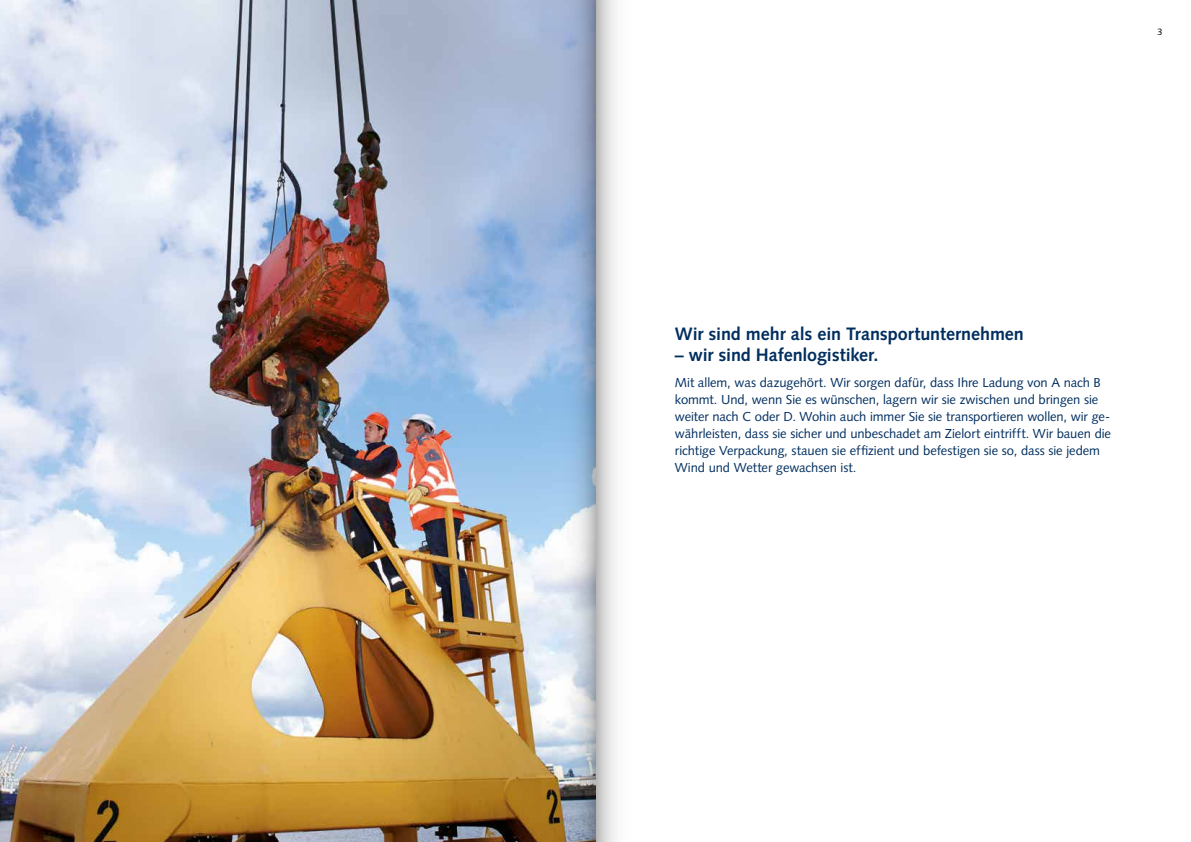
<style>
.page{position:relative;width:1191px;height:842px;background:#fff}
.page>*{position:absolute;margin:0;border:0;box-sizing:border-box;transform-origin:0 0}
.t1{font:700 18px "Syntax LT Std";letter-spacing:-.005em;color:#002e5f}
.t2{font:13px/17px "Syntax LT Std";letter-spacing:-.005em;color:#002e5f}
.t3{font:9.2px "Syntax LT Std";color:#000}
</style>
<div class="page">
<img style="left:0;top:0;width:553px;height:842px">
<svg style="left:553px;top:0;width:63px;height:842px;background:#b7c3d3"></svg>
<p class="t3" style="left:1157px;top:27px;width:7px">3</p>
<h1 class="t1" style="left:675px;top:323px;width:350px">Wir sind mehr als ein Transportunternehmen</h1>
<h1 class="t1" style="left:675px;top:345px;width:205px">– wir sind Hafenlogistiker.</h1>
<p class="t2" style="left:675px;top:374px;width:438px">Mit allem, was dazugehört. Wir sorgen dafür, dass Ihre Ladung von A nach B kommt. Und, wenn Sie es wünschen, lagern wir sie zwischen und bringen sie weiter nach C oder D. Wohin auch immer Sie sie transportieren wollen, wir ge&shy;währleisten, dass sie sicher und unbeschadet am Zielort eintrifft. Wir bauen die richtige Verpackung, stauen sie effizient und befestigen sie so, dass sie jedem Wind und Wetter gewachsen ist.</p>
</div>
